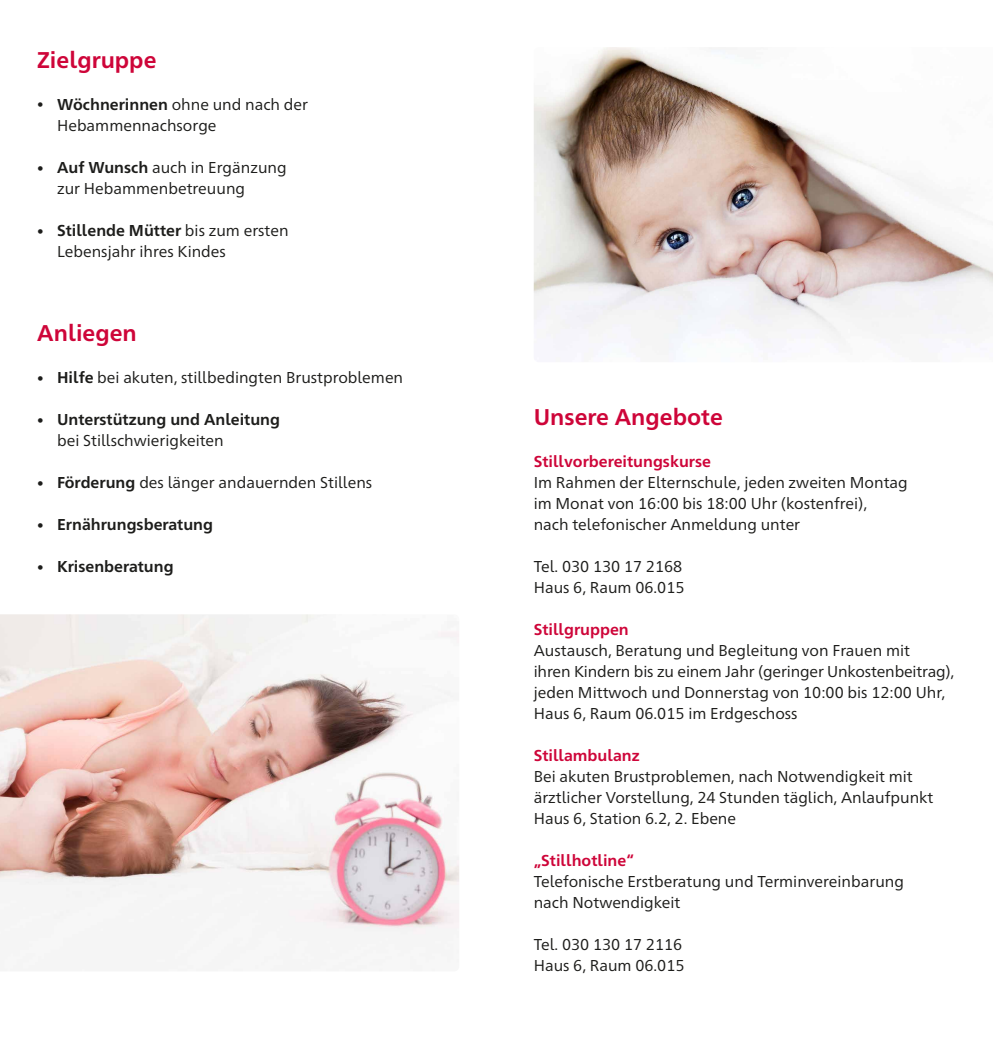
<style>
.page{position:relative;width:993px;height:1042px;background:#fff}
.page>*{position:absolute;margin:0;border:0;box-sizing:border-box;transform-origin:0 0}
.t1{font:700 22.75px "Frutiger Neue 1450 Pro";color:#ce0539}
.t2{font:15.75px/21px "Frutiger Neue 1450 Pro";color:#1d1d1b}
.t3{font:700 15.75px/21px "Frutiger Neue 1450 Pro";color:#1d1d1b}
.t4{font:700 15.75px "Frutiger Neue 1450 Pro";color:#ce0539}
.s1{font-size:13.12px}
.s2{font-weight:700}
.s3{font-weight:700;font-size:13.12px}
.s4{font-weight:400}
</style>
<div class="page">
<img style="left:0;top:614px;width:459px;height:321px">
<img style="left:533px;top:47px;width:459px;height:313px">
<h1 class="t1" style="left:37px;top:44px;width:121px">Zielgruppe</h1>
<p class="t2" style="left:57px;top:93px;width:252px;text-indent:-20px"><span class="s1">•</span> <span class="s2">Wöchnerinnen</span> ohne und nach der<br>Hebammennachsorge</p>
<p class="t2" style="left:57px;top:156px;width:231px;text-indent:-20px"><span class="s3">•</span> <span class="s2">Auf Wunsch</span> auch in Ergänzung zur Hebammenbetreuung</p>
<p class="t2" style="left:57px;top:219px;width:233px;text-indent:-20px"><span class="s3">•</span> <span class="s2">Stillende Mütter</span> bis zum ersten<br>Lebensjahr ihres Kindes</p>
<h1 class="t1" style="left:37px;top:317px;width:101px">Anliegen</h1>
<p class="t2" style="left:37px;top:366px;width:367px"><span class="s3">•</span> <span class="s2">Hilfe</span> bei akuten, stillbedingten Brustproblemen</p>
<p class="t3" style="left:57px;top:408px;width:224px;text-indent:-20px"><span class="s1">•</span> Unterstützung und Anleitung <span class="s4">bei Stillschwierigkeiten</span></p>
<p class="t2" style="left:37px;top:471px;width:336px"><span class="s3">•</span> <span class="s2">Förderung</span> des länger andauernden Stillens</p>
<p class="t3" style="left:37px;top:513px;width:177px"><span class="s1">•</span> Ernährungsberatung</p>
<p class="t3" style="left:37px;top:555px;width:138px"><span class="s1">•</span> Krisenberatung</p>
<h1 class="t1" style="left:533px;top:401px;width:190px">Unsere Angebote</h1>
<p class="t4" style="left:533px;top:450px;width:179px">Stillvorbereitungskurse</p>
<p class="t2" style="left:533px;top:471px;width:375px">Im Rahmen der Elternschule, jeden zweiten Montag im Monat von 16:00 bis 18:00 Uhr (kostenfrei),<br>nach telefonischer Anmeldung unter</p>
<p class="t2" style="left:533px;top:555px;width:152px">Tel. 030 130 17 2168<br>Haus 6, Raum 06.015</p>
<p class="t4" style="left:533px;top:618px;width:96px">Stillgruppen</p>
<p class="t2" style="left:533px;top:639px;width:422px">Austausch, Beratung und Begleitung von Frauen mit<br>ihren Kindern bis zu einem Jahr (geringer Unkostenbeitrag), jeden Mittwoch und Donnerstag von 10:00 bis 12:00 Uhr, Haus 6, Raum 06.015 im Erdgeschoss</p>
<p class="t4" style="left:533px;top:744px;width:107px">Stillambulanz</p>
<p class="t2" style="left:533px;top:765px;width:401px">Bei akuten Brustproblemen, nach Notwendigkeit mit ärztlicher Vorstellung, 24 Stunden täglich, Anlaufpunkt<br>Haus 6, Station 6.2, 2. Ebene</p>
<p class="t4" style="left:533px;top:849px;width:102px">„Stillhotline“</p>
<p class="t2" style="left:533px;top:870px;width:371px">Telefonische Erstberatung und Terminvereinbarung nach Notwendigkeit</p>
<p class="t2" style="left:533px;top:933px;width:152px">Tel. 030 130 17 2116<br>Haus 6, Raum 06.015</p>
</div>
